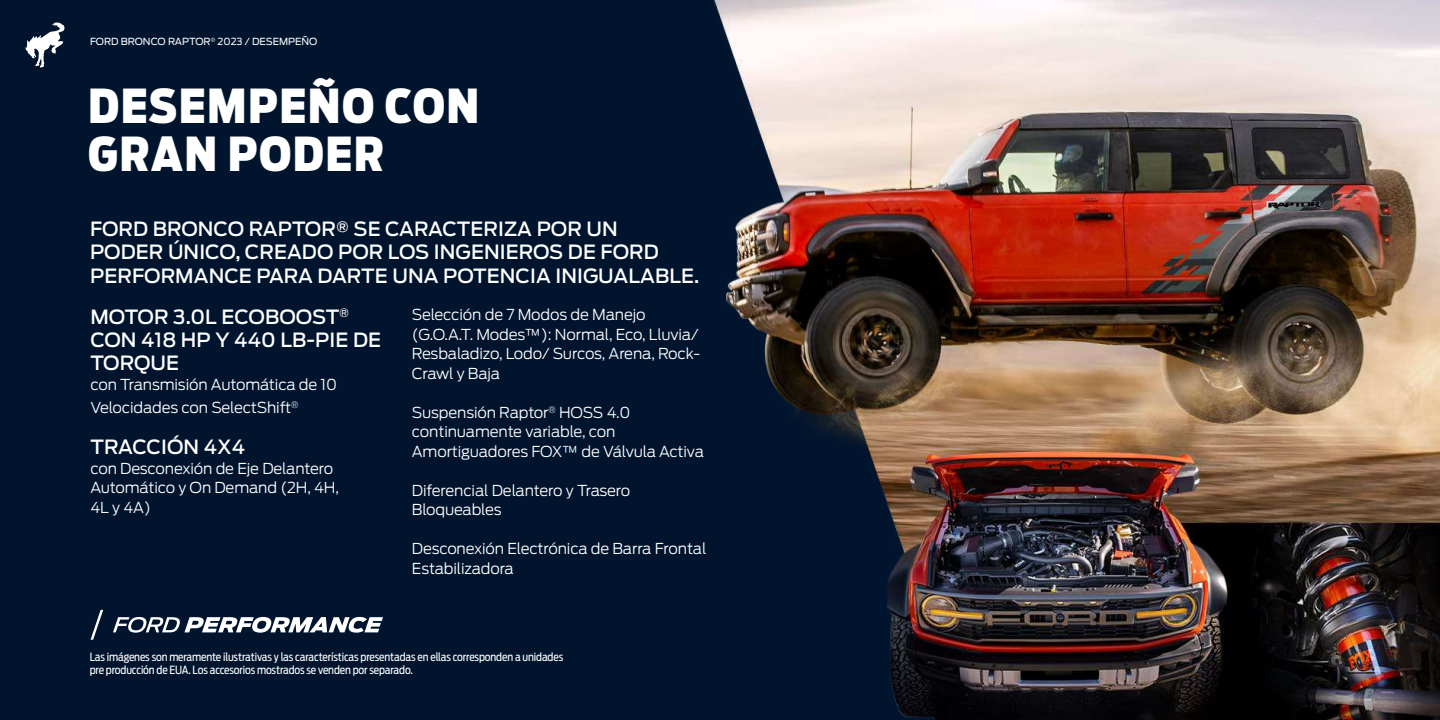
<style>
.page{position:relative;width:1440px;height:720px;background:#fff}
.page>*{position:absolute;margin:0;border:0;box-sizing:border-box;transform-origin:0 0}
.t1{font:900 46.5px/48px "Ford Antenna Cond";letter-spacing:.03em;color:#fff}
.t2{font:500 19.5px/23.2px "Ford Antenna";letter-spacing:.005em;color:#fff}
.t3{font:300 15px/19.5px "Ford Antenna";letter-spacing:-.01em;color:#fff}
.t4{font:11.25px/12px "Ford Antenna Cond";letter-spacing:-.01em;color:#fff}
.t5{font:9.75px "Ford Antenna";color:#fff}
</style>
<div class="page">
<img style="left:0;top:0;width:1440px;height:720px">
<svg style="left:113px;top:617px;width:270px;height:16px"></svg>
<svg style="left:91px;top:610px;width:12px;height:30px"></svg>
<svg style="left:25px;top:22px;width:40px;height:46px"></svg>
<p class="t5" style="left:90px;top:33px;width:229px">FORD BRONCO RAPTOR<sup>®</sup> 2023 / DESEMPEÑO</p>
<h1 class="t1" style="left:88px;top:76px;width:393px">DESEMPEÑO CON<br>GRAN PODER</h1>
<h2 class="t2" style="left:90px;top:215px;width:611px">FORD BRONCO RAPTOR® SE CARACTERIZA POR UN<br>PODER ÚNICO, CREADO POR LOS INGENIEROS DE FORD<br>PERFORMANCE PARA DARTE UNA POTENCIA INIGUALABLE.</h2>
<h2 class="t2" style="left:90px;top:303px;width:292px">MOTOR 3.0L ECOBOOST<sup>®<br></sup>CON 418 HP Y 440 LB-PIE DE<br>TORQUE</h2>
<p class="t3" style="left:90px;top:371px;width:248px;line-height:23.2px">con Transmisión Automática de 10<br>Velocidades con SelectShift<sup>®</sup></p>
<h2 class="t2" style="left:90px;top:433px;width:156px">TRACCIÓN 4X4</h2>
<p class="t3" style="left:90px;top:457px;width:250px">con Desconexión de Eje Delantero<br>Automático y On Demand (2H, 4H,<br>4L y 4A)</p>
<p class="t3" style="left:412px;top:303px;width:290px">Selección de 7 Modos de Manejo (G.O.A.T. Modes™): Normal, Eco, Lluvia/<br>Resbaladizo, Lodo/ Surcos, Arena, Rock-<br>Crawl y Baja</p>
<p class="t3" style="left:412px;top:401px;width:294px">Suspensión Raptor<sup>®</sup> HOSS 4.0 continuamente variable, con<br>Amortiguadores FOX™ de Válvula Activa</p>
<p class="t3" style="left:412px;top:479px;width:220px">Diferencial Delantero y Trasero<br>Bloqueables</p>
<p class="t3" style="left:412px;top:537px;width:296px">Desconexión Electrónica de Barra Frontal<br>Estabilizadora</p>
<p class="t4" style="left:90px;top:650px;width:475px">Las imágenes son meramente ilustrativas y las características presentadas en ellas corresponden a unidades pre producción de EUA. Los accesorios mostrados se venden por separado.</p>
</div>
